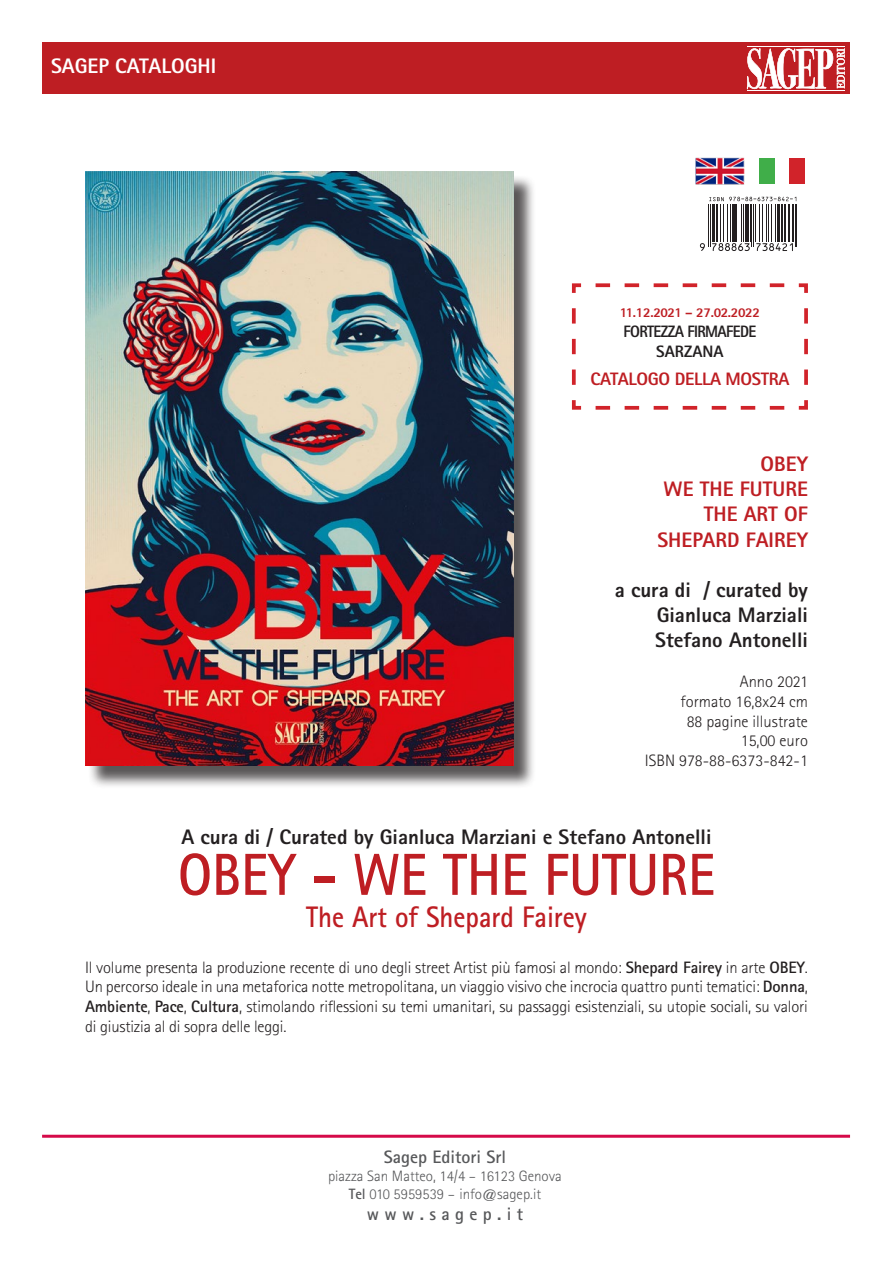
<style>
.page{position:relative;width:893px;height:1263px;background:#fff}
.page>*{position:absolute;margin:0;border:0;box-sizing:border-box;transform-origin:0 0}
.t1{font:700 59.4px "Rotis Sans Serif Std";color:#be1e23;scale:.91 1}
.t2{font:700 29.7px "Rotis Sans Serif Std";color:#be1e23;scale:.91 1}
.t3{font:800 21px "Rotis Sans Serif Std";color:#231f20}
.t4{font:800 21px "Rotis Sans Serif Std";color:#be1e23}
.t5{font:800 21px "Rotis Sans Serif Std";color:#fff}
.t6{font:700 18px "Rotis Sans Serif Std";color:#57585a}
.t7{font:800 18px "Rotis Sans Serif Std";letter-spacing:-.02em;color:#be1e23}
.t8{font:300 16.5px/19.8px "Rotis Sans Serif Std";color:#231f20;text-align:justify}
.t9{font:800 16.5px "Rotis Sans Serif Std";letter-spacing:-.04em;color:#231f20;scale:.92 1}
.t10{font:800 16.5px "Rotis Sans Serif Std";color:#231f20}
.t11{font:300 15px/18px "Rotis Sans Serif Std";color:#57585a;text-align:center}
.t12{font:800 13.5px "Rotis Sans Serif Std";letter-spacing:-.03em;color:#be1e23}
.s1{font-weight:700}
</style>
<div class="page">
<hr style="left:42px;top:1135px;width:808px;height:3px;background:#d50a49">
<div style="left:43px;top:43px;width:807px;height:51px;background:#be1e23"></div>
<svg style="left:747px;top:48px;width:98px;height:41px"></svg>
<hr style="left:747px;top:46px;width:98px;height:1px;background:#fff">
<hr style="left:748px;top:91px;width:97px;height:1px;background:#fff">
<hr style="left:748px;top:90px;width:97px;height:1px;background:#fff">
<div style="left:88px;top:174px;width:448px;height:614px;background:#231f20;opacity:.75"></div>
<img style="left:85px;top:171px;width:428px;height:594px">
<svg style="left:571px;top:283px;width:237px;height:127px"></svg>
<div style="left:790px;top:158px;width:15px;height:26px;background:#d1232a"></div>
<div style="left:759px;top:158px;width:15px;height:26px;background:#40ae49"></div>
<svg style="left:695px;top:158px;width:1px;height:27px"></svg>
<img style="left:696px;top:157px;width:49px;height:28px">
<svg style="left:709px;top:197px;width:87px;height:4px"></svg>
<svg style="left:700px;top:243px;width:5px;height:8px"></svg>
<hr style="left:708px;top:204px;width:1px;height:43px;background:#231f20">
<hr style="left:710px;top:204px;width:1px;height:43px;background:#231f20">
<hr style="left:712px;top:204px;width:3px;height:38px;background:#231f20">
<hr style="left:716px;top:204px;width:2px;height:38px;background:#231f20">
<hr style="left:720px;top:204px;width:1px;height:38px;background:#231f20">
<hr style="left:723px;top:204px;width:1px;height:38px;background:#231f20">
<hr style="left:727px;top:204px;width:1px;height:38px;background:#231f20">
<hr style="left:730px;top:204px;width:1px;height:38px;background:#231f20">
<hr style="left:732px;top:204px;width:2px;height:38px;background:#231f20">
<hr style="left:734px;top:204px;width:3px;height:38px;background:#231f20">
<hr style="left:741px;top:204px;width:1px;height:38px;background:#231f20">
<hr style="left:743px;top:204px;width:1px;height:38px;background:#231f20">
<svg style="left:712px;top:243px;width:38px;height:8px"></svg>
<hr style="left:745px;top:204px;width:4px;height:38px;background:#231f20">
<hr style="left:749px;top:204px;width:1px;height:38px;background:#231f20">
<hr style="left:751px;top:204px;width:1px;height:43px;background:#231f20">
<hr style="left:753px;top:204px;width:1px;height:43px;background:#231f20">
<hr style="left:755px;top:204px;width:1px;height:38px;background:#231f20">
<hr style="left:759px;top:204px;width:1px;height:38px;background:#231f20">
<hr style="left:762px;top:204px;width:1px;height:38px;background:#231f20">
<hr style="left:766px;top:204px;width:1px;height:38px;background:#231f20">
<hr style="left:768px;top:204px;width:1px;height:38px;background:#231f20">
<hr style="left:771px;top:204px;width:1px;height:38px;background:#231f20">
<hr style="left:775px;top:204px;width:1px;height:38px;background:#231f20">
<hr style="left:777px;top:204px;width:3px;height:38px;background:#231f20">
<hr style="left:781px;top:204px;width:2px;height:38px;background:#231f20">
<hr style="left:784px;top:204px;width:2px;height:38px;background:#231f20">
<svg style="left:756px;top:243px;width:37px;height:8px"></svg>
<hr style="left:788px;top:204px;width:2px;height:38px;background:#231f20">
<hr style="left:792px;top:204px;width:2px;height:38px;background:#231f20">
<hr style="left:795px;top:204px;width:1px;height:43px;background:#231f20">
<hr style="left:796px;top:204px;width:1px;height:43px;background:#231f20">
<p class="t5" style="left:51px;top:52px;width:167px">SAGEP CATALOGHI</p>
<p class="t12" style="left:620px;top:304px;width:141px">11.12.2021 – 27.02.2022</p>
<p class="t9" style="left:623px;top:321px;width:146px">FORTEZZA FIRMAFEDE</p>
<p class="t10" style="left:656px;top:341px;width:69px">SARZANA</p>
<p class="t7" style="left:590px;top:368px;width:201px">CATALOGO DELLA MOSTRA</p>
<p class="t4" style="left:760px;top:450px;width:49px">OBEY</p>
<p class="t4" style="left:664px;top:476px;width:146px">WE THE FUTURE</p>
<p class="t4" style="left:704px;top:501px;width:106px">THE ART OF</p>
<p class="t4" style="left:657px;top:526px;width:152px">SHEPARD FAIREY</p>
<p class="t3" style="left:615px;top:576px;width:195px">a cura di / curated by</p>
<p class="t3" style="left:657px;top:602px;width:153px">Gianluca Marziali</p>
<p class="t3" style="left:655px;top:627px;width:154px">Stefano Antonelli</p>
<p class="t8" style="left:740px;top:671px;width:70px">Anno 2021</p>
<p class="t8" style="left:681px;top:691px;width:129px">formato 16,8x24 cm</p>
<p class="t8" style="left:687px;top:711px;width:123px">88 pagine illustrate</p>
<p class="t8" style="left:741px;top:731px;width:69px">15,00 euro</p>
<p class="t8" style="left:645px;top:751px;width:165px">ISBN 978-88-6373-842-1</p>
<p class="t3" style="left:181px;top:823px;width:531px">A cura di / Curated by Gianluca Marziani e Stefano Antonelli</p>
<p class="t1" style="left:178px;top:837px;width:592px">OBEY - WE THE FUTURE</p>
<p class="t2" style="left:306px;top:898px;width:310px">The Art of Shepard Fairey</p>
<p class="t8" style="left:85px;top:957px;width:724px">Il volume presenta la produzione recente di uno degli street Artist più famosi al mondo: <span class="s1">Shepard Fairey</span> in arte <span class="s1">OBEY</span>.<br>Un percorso ideale in una metaforica notte metropolitana, un viaggio visivo che incrocia quattro punti tematici: <span class="s1">Donna</span>, <span class="s1">Ambiente</span>, <span class="s1">Pace</span>, <span class="s1">Cultura</span>, stimolando riflessioni su temi umanitari, su passaggi esistenziali, su utopie sociali, su valori di giustizia al di sopra delle leggi.</p>
<p class="t6" style="left:384px;top:1145px;width:124px">Sagep Editori Srl</p>
<p class="t11" style="left:328px;top:1167px;width:235px">piazza San Matteo, 14/4 – 16123 Genova<br><span class="s1">Tel</span> 010 5959539 – info@sagep.it</p>
<p class="t6" style="left:367px;top:1203px;width:158px">w w w . s a g e p . i t</p>
</div>
